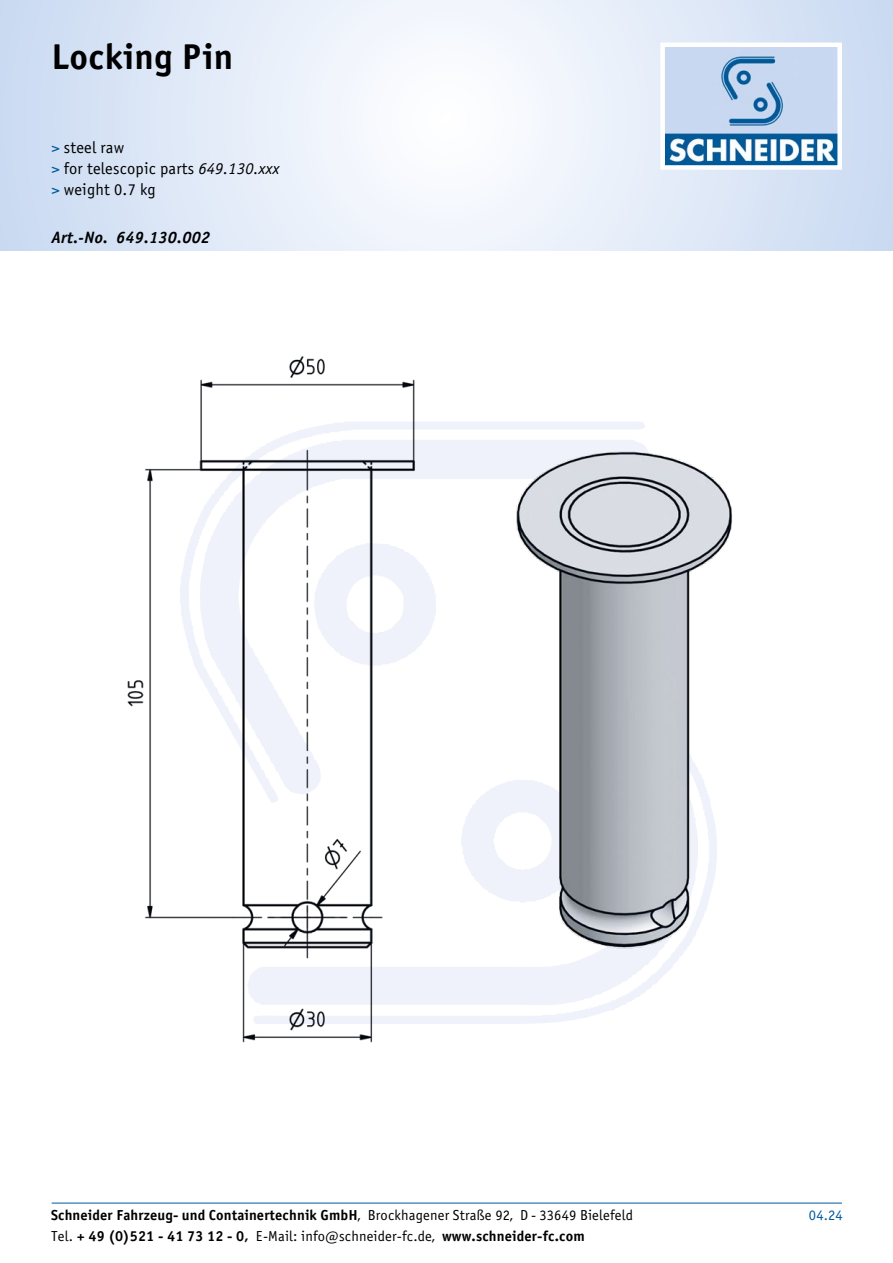
<style>
.page{position:relative;width:893px;height:1263px;background:#fff}
.page>*{position:absolute;margin:0;border:0;box-sizing:border-box;transform-origin:0 0}
.t1{font:36px "Officina Sans Bold ITC";letter-spacing:.01em;color:#000}
.t2{font:16.5px/21px "Officina Sans Book ITC";letter-spacing:.01em;color:#000}
.t3{font:italic 16.5px "Officina Sans Bold ITC";letter-spacing:.01em;color:#000}
.t4{font:14.55px "Officina Sans Bold ITC";letter-spacing:.01em;color:#000}
.t5{font:14.55px "Officina Sans Book ITC";color:#005a9a}
.s1{color:#005a9a}
.s2{font-style:italic}
.s3{font-family:"Officina Sans Book ITC"}
</style>
<div class="page">
<svg style="left:0;top:0;width:893px;height:251px"></svg>
<img style="left:665px;top:48px;width:172px;height:117px">
<div style="left:660px;top:43px;width:182px;height:127px;border:4px solid #fff"></div>
<hr style="left:52px;top:1203px;width:790px;height:1px;background:#005a9a">
<img style="left:127px;top:356px;width:662px;height:718px">
<h1 class="t1" style="left:51px;top:34px;width:183px">Locking Pin</h1>
<p class="t2" style="left:51px;top:137px;width:229px"><span class="s1">&gt;</span> steel raw<br><span class="s1">&gt;</span> for telescopic parts <span class="s2">649.130.xxx </span><span class="s1">&gt;</span> weight 0.7 kg</p>
<p class="t3" style="left:51px;top:227px;width:160px">Art.-No. 649.130.002</p>
<p class="t4" style="left:51px;top:1206px;width:583px">Schneider Fahrzeug- und Containertechnik GmbH<span class="s3">, Brockhagener Straße 92, D - 33649 Bielefeld</span></p>
<p class="t5" style="left:809px;top:1206px;width:35px">04.24</p>
<p class="t4" style="left:51px;top:1227px;width:535px"><span class="s3">Tel.</span> + 49 (0)521 - 41 73 12 - 0, <span class="s3">E-Mail: info@schneider-fc.de,</span> www.schneider-fc.com</p>
</div>
